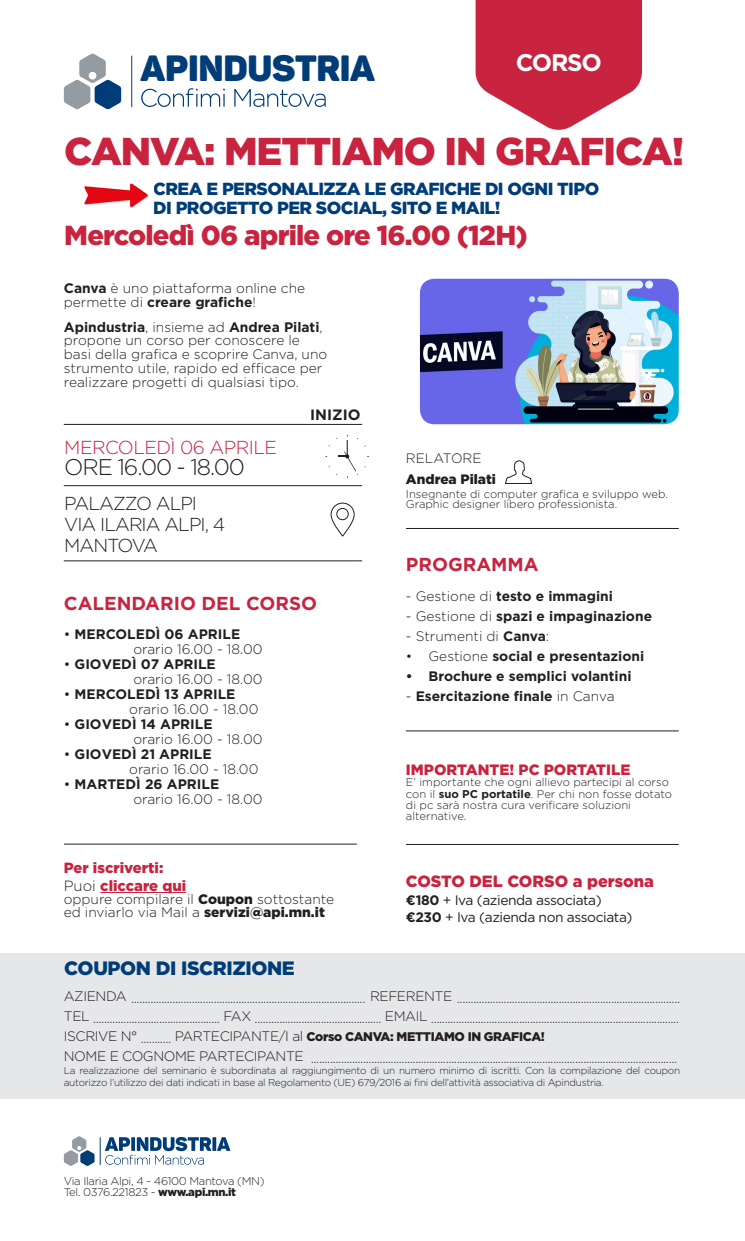
<style>
.page{position:relative;width:745px;height:1241px;background:#fff}
.page>*{position:absolute;margin:0;border:0;box-sizing:border-box;transform-origin:0 0}
.t1{font:900 38.75px "Gotham";letter-spacing:-.03em;color:#c8233f}
.t2{font:36px "Panton Black Caps";letter-spacing:-.01em;color:#003d78}
.t3{font:100 31.75px "Gotham HTF";letter-spacing:-.05em;color:#fff}
.t4{font:900 27.5px "Gotham";letter-spacing:-.03em;color:#c8233f}
.t5{font:700 24px "Gotham HTF";letter-spacing:-.05em;color:#fff}
.t6{font:300 22.62px "Gotham";letter-spacing:-.05em;color:#231f20}
.t7{font:900 19.38px "Gotham";letter-spacing:-.02em;color:#003d78}
.t8{font:700 18.75px "Gotham";color:#c8233f}
.t9{font:300 18.75px "Gotham";letter-spacing:-.05em;color:#231f20}
.t10{font:300 18.75px "Gotham";letter-spacing:-.03em;color:#c8233f}
.t11{font:300 18.75px "Gotham";letter-spacing:-.07em;color:#231f20}
.t12{font:900 17.5px "Gotham";letter-spacing:-.03em;color:#003d78}
.t13{font:900 16.25px "Gotham";color:#c8233f}
.t14{font:900 15px "Gotham";color:#c8233f}
.t15{font:700 15px "Gotham";color:#231f20}
.t16{font:900 14.75px "Gotham";color:#c8233f}
.t17{font:300 13.75px/20px "Gotham";letter-spacing:-.03em;color:#231f20}
.t18{font:300 13.75px/13.8px "Gotham";color:#231f20}
.t19{font:700 13.75px "Gotham";color:#231f20}
.t20{font:13.75px "Gotham";letter-spacing:-.03em;color:#231f20}
.t21{font:900 13.62px "Gotham";color:#231f20}
.t22{font:300 13.62px "Gotham";color:#231f20}
.t23{font:300 11.25px/11.2px "Gotham";color:#231f20}
.t24{font:300 11.25px "Gotham";letter-spacing:-.03em;color:#231f20}
.t25{font:300 10px/12.5px "Gotham";letter-spacing:-.03em;color:#231f20}
.s1{font-weight:700}
.s2{font-weight:400}
.s3{font-weight:300;color:#231f20}
.s4{font-weight:900}
.s5{font-weight:300}
.s6{font-weight:900;font-size:12.5px}
</style>
<div class="page">
<svg style="left:475px;top:0;width:166px;height:130px"></svg>
<hr style="left:100px;top:892px;width:86px;height:1px;background:#c8233f">
<svg style="left:100px;top:1136px;width:130px;height:28px"></svg>
<svg style="left:64px;top:1136px;width:30px;height:29px"></svg>
<hr style="left:131px;top:56px;width:1px;height:51px;background:#003d78">
<svg style="left:64px;top:54px;width:57px;height:55px"></svg>
<svg style="left:141px;top:88px;width:184px;height:19px"></svg>
<svg style="left:505px;top:460px;width:27px;height:24px"></svg>
<hr style="left:64px;top:485px;width:298px;height:1px;background:#231f20">
<hr style="left:64px;top:560px;width:298px;height:1px;background:#231f20">
<hr style="left:64px;top:424px;width:298px;height:1px;background:#231f20">
<svg style="left:330px;top:502px;width:24px;height:34px"></svg>
<svg style="left:336px;top:434px;width:22px;height:44px"></svg>
<div style="left:0;top:953px;width:744px;height:145px;background:#e6e7e9"></div>
<img style="left:419px;top:279px;width:259px;height:145px">
<hr style="left:64px;top:843px;width:292px;height:1px;background:#231f20">
<hr style="left:405px;top:528px;width:273px;height:1px;background:#231f20">
<hr style="left:405px;top:844px;width:273px;height:1px;background:#231f20">
<img style="left:84px;top:183px;width:65px;height:24px">
<hr style="left:405px;top:730px;width:273px;height:1px;background:#231f20">
<p class="t2" style="left:140px;top:45px;width:236px">APINDUSTRIA</p>
<p class="t3" style="left:482px;top:44px;width:127px">EVENTO</p>
<p class="t5" style="left:515px;top:48px;width:87px">CORSO</p>
<p class="t1" style="left:64px;top:129px;width:621px">CANVA: METTIAMO IN GRAFICA!</p>
<p class="t12" style="left:153px;top:179px;width:447px">CREA E PERSONALIZZA LE GRAFICHE DI OGNI TIPO</p>
<p class="t12" style="left:153px;top:198px;width:348px">DI PROGETTO PER SOCIAL, SITO E MAIL!</p>
<p class="t4" style="left:64px;top:220px;width:464px">Mercoledì 06 aprile ore 16.00 (12H)</p>
<p class="t18" style="left:64px;top:281px;width:243px"><span class="s1">Canva</span> è uno piattaforma online che permette di <span class="s1">creare grafiche</span>!</p>
<p class="t18" style="left:64px;top:319px;width:265px"><span class="s1">Apindustria</span>, insieme ad <span class="s1">Andrea Pilati</span>, propone un corso per conoscere le basi della grafica e scoprire Canva, uno strumento utile, rapido ed efficace per realizzare progetti di qualsiasi tipo.</p>
<p class="t10" style="left:64px;top:435px;width:214px">MERCOLEDÌ 06 APRILE</p>
<p class="t6" style="left:64px;top:453px;width:182px">ORE 16.00 - 18.00</p>
<p class="t9" style="left:64px;top:491px;width:134px">PALAZZO ALPI</p>
<p class="t9" style="left:64px;top:512px;width:162px">VIA ILARIA ALPI, 4</p>
<p class="t11" style="left:64px;top:533px;width:95px">MANTOVA</p>
<p class="t15" style="left:310px;top:404px;width:52px">INIZIO</p>
<p class="t8" style="left:64px;top:590px;width:254px">CALENDARIO DEL CORSO</p>
<p class="t19" style="left:64px;top:624px;width:178px"><span class="s2">•</span> MERCOLEDÌ 06 APRILE</p>
<p class="t18" style="left:133px;top:641px;width:131px">orario 16.00 - 18.00</p>
<p class="t19" style="left:64px;top:654px;width:153px"><span class="s2">•</span> GIOVEDÌ 07 APRILE</p>
<p class="t18" style="left:133px;top:671px;width:131px">orario 16.00 - 18.00</p>
<p class="t19" style="left:64px;top:684px;width:173px"><span class="s2">•</span> MERCOLEDÌ 13 APRILE</p>
<p class="t18" style="left:129px;top:701px;width:131px">orario 16.00 - 18.00</p>
<p class="t19" style="left:64px;top:714px;width:150px"><span class="s2">•</span> GIOVEDÌ 14 APRILE</p>
<p class="t18" style="left:133px;top:731px;width:131px">orario 16.00 - 18.00</p>
<p class="t19" style="left:64px;top:744px;width:149px"><span class="s2">•</span> GIOVEDÌ 21 APRILE</p>
<p class="t18" style="left:129px;top:761px;width:131px">orario 16.00 - 18.00</p>
<p class="t19" style="left:64px;top:774px;width:157px"><span class="s2">•</span> MARTEDÌ 26 APRILE</p>
<p class="t18" style="left:133px;top:791px;width:131px">orario 16.00 - 18.00</p>
<p class="t16" style="left:64px;top:859px;width:101px">Per iscriverti:</p>
<p class="t16" style="left:64px;top:876px;width:124px"><span class="s3">Puoi</span> cliccare qui</p>
<p class="t18" style="left:64px;top:892px;width:272px">oppure compilare il <span class="s4">Coupon</span> sottostante</p>
<p class="t18" style="left:64px;top:904px;width:262px">ed inviarlo via Mail a <span class="s4">servizi@api.mn.it</span></p>
<p class="t7" style="left:64px;top:957px;width:232px">COUPON DI ISCRIZIONE</p>
<p class="t22" style="left:405px;top:449px;width:77px">RELATORE</p>
<p class="t21" style="left:405px;top:471px;width:91px">Andrea Pilati</p>
<p class="t23" style="left:405px;top:488px;width:263px;line-height:10px">Insegnante di computer grafica e sviluppo web.<br>Graphic designer libero professionista.</p>
<p class="t8" style="left:405px;top:551px;width:134px">PROGRAMMA</p>
<p class="t19" style="left:405px;top:587px;width:208px"><span class="s5">- Gestione di</span> testo e immagini</p>
<p class="t19" style="left:405px;top:607px;width:247px"><span class="s5">- Gestione di</span> spazi e impaginazione</p>
<p class="t18" style="left:405px;top:629px;width:145px">- Strumenti di <span class="s1">Canva</span>:</p>
<p class="t19" style="left:405px;top:647px;width:240px"><span class="s5">• Gestione</span> social e presentazioni</p>
<p class="t19" style="left:405px;top:667px;width:227px">• Brochure e semplici volantini</p>
<p class="t19" style="left:405px;top:687px;width:210px"><span class="s5">-</span> Esercitazione finale <span class="s5">in Canva</span></p>
<p class="t14" style="left:405px;top:761px;width:226px">IMPORTANTE! PC PORTATILE</p>
<p class="t23" style="left:405px;top:776px;width:267px">E’ importante che ogni allievo partecipi al corso con il <span class="s1">suo PC portatile</span>. Per chi non fosse dotato</p>
<p class="t23" style="left:405px;top:799px;width:226px">di pc sarà nostra cura verificare soluzioni alternative.</p>
<p class="t13" style="left:405px;top:871px;width:249px">COSTO DEL CORSO a persona</p>
<p class="t20" style="left:405px;top:890px;width:197px"><span class="s1">€180</span> + Iva (azienda associata)</p>
<p class="t20" style="left:405px;top:908px;width:228px"><span class="s1">€230</span> + Iva (azienda non associata)</p>
<p class="t17" style="left:64px;top:987px;width:617px">AZIENDA ..................................................................................... REFERENTE .................................................................................<br>TEL .............................................. FAX .............................................. EMAIL ..........................................................................................</p>
<p class="t17" style="left:64px;top:1025px;width:482px">ISCRIVE N° ........... PARTECIPANTE/I al <span class="s6">Corso CANVA: METTIAMO IN GRAFICA!</span></p>
<p class="t17" style="left:64px;top:1047px;width:614px">NOME E COGNOME PARTECIPANTE .....................................................................................................................................</p>
<p class="t25" style="left:64px;top:1063px;width:617px">La realizzazione del seminario è subordinata al raggiungimento di un numero minimo di iscritti. Con la compilazione del coupon autorizzo l’utilizzo dei dati indicati in base al Regolamento (UE) 679/2016 ai fini dell’attività associativa di Apindustria.</p>
<p class="t24" style="left:64px;top:1173px;width:202px">Via Ilaria Alpi, 4 - 46100 Mantova (MN)</p>
<p class="t24" style="left:64px;top:1184px;width:174px">Tel. 0376.221823 - <span class="s4">www.api.mn.it</span></p>
</div>
